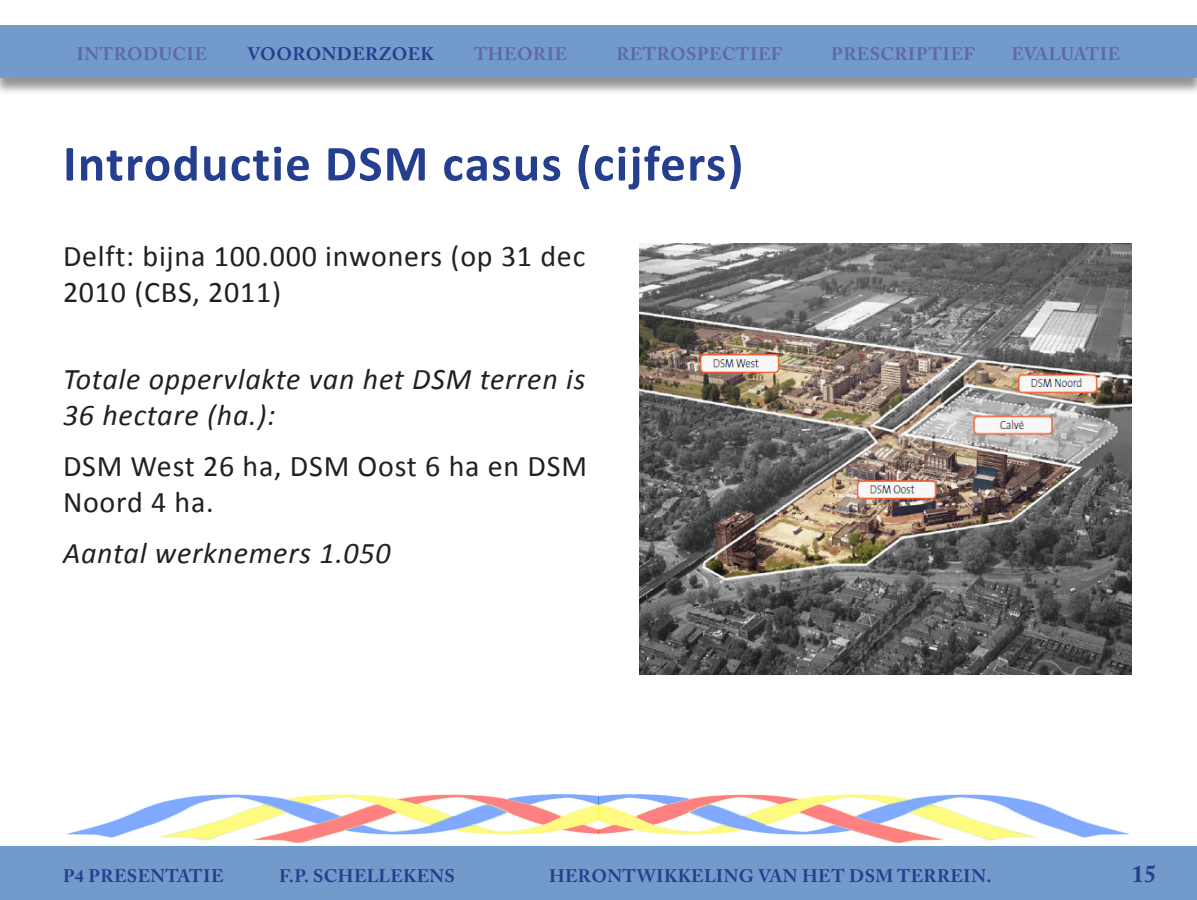
<style>
.page{position:relative;width:1197px;height:900px;background:#fff}
.page>*{position:absolute;margin:0;border:0;box-sizing:border-box;transform-origin:0 0}
.t1{font:700 51px "Calibri";letter-spacing:.025em;color:#253f8e}
.t2{font:30px/36px "Calibri";letter-spacing:.025em;color:#231f20}
.t3{font:italic 30px/36px "Calibri";letter-spacing:.025em;color:#231f20}
.t4{font:700 24px "Adobe Caslon Pro";color:#253f8e}
.t5{font:700 18px "Adobe Caslon Pro";letter-spacing:.025em;color:#253f8e}
.t6{font:700 18px "Adobe Caslon Pro";letter-spacing:.025em;color:#6168a7}
.t7{font:700 18px "Adobe Caslon Pro";letter-spacing:.005em;color:#6168a7}
</style>
<div class="page">
<div style="left:0;top:26px;width:1197px;height:69px;background:#231f20;opacity:.6"></div>
<div style="left:0;top:26px;width:1197px;height:52px;background:#729aca"></div>
<img style="left:66px;top:794px;width:1064px;height:49px">
<div style="left:0;top:846px;width:1197px;height:54px;background:#729aca"></div>
<img style="left:640px;top:243px;width:492px;height:432px">
<p class="t6" style="left:77px;top:43px;width:132px">INTRODUCIE</p>
<p class="t5" style="left:248px;top:43px;width:188px">VOORONDERZOEK</p>
<p class="t6" style="left:474px;top:43px;width:95px">THEORIE</p>
<p class="t6" style="left:616px;top:43px;width:167px">RETROSPECTIEF</p>
<p class="t6" style="left:831px;top:43px;width:145px">PRESCRIPTIEF</p>
<p class="t7" style="left:1012px;top:43px;width:110px">EVALUATIE</p>
<p class="t1" style="left:63px;top:131px;width:682px">Introductie DSM casus (cijfers)</p>
<p class="t2" style="left:63px;top:238px;width:524px">Delft: bijna 100.000 inwoners (op 31 dec<br>2010 (CBS, 2011)</p>
<p class="t3" style="left:63px;top:359px;width:524px">Totale oppervlakte van het DSM terren is<br>36 hectare (ha.):</p>
<p class="t2" style="left:63px;top:448px;width:526px">DSM West 26 ha, DSM Oost 6 ha en DSM<br>Noord 4 ha.</p>
<p class="t3" style="left:63px;top:533px;width:329px">Aantal werknemers 1.050</p>
<p class="t5" style="left:63px;top:865px;width:162px">P4 PRESENTATIE</p>
<p class="t5" style="left:279px;top:865px;width:177px">F.P. SCHELLEKENS</p>
<p class="t5" style="left:549px;top:865px;width:444px">HERONTWIKKELING VAN HET DSM TERREIN.</p>
<p class="t4" style="left:1132px;top:859px;width:26px">15</p>
</div>
